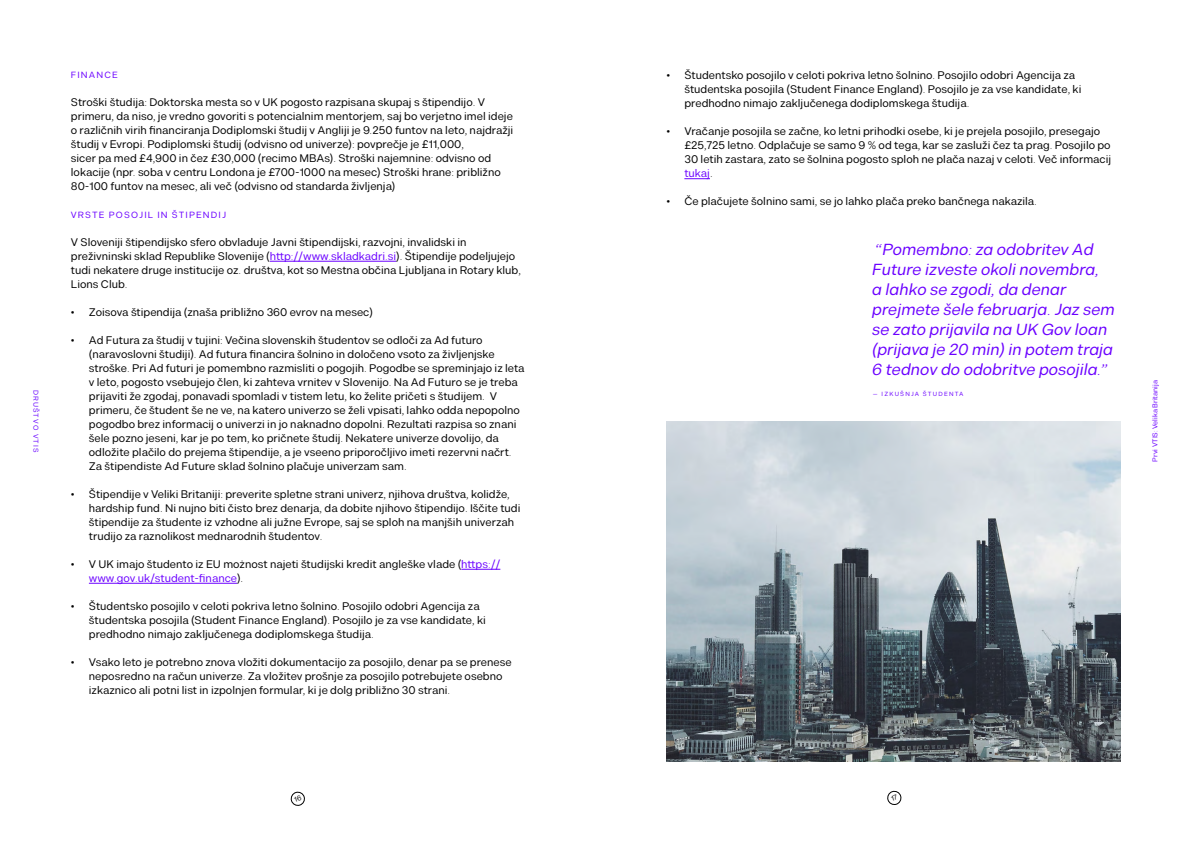
<style>
.page{position:relative;width:1191px;height:842px;background:#fff}
.page>*{position:absolute;margin:0;border:0;box-sizing:border-box;transform-origin:0 0}
.t1{font:italic 16px/20px "Kiwari";color:#6b00ff}
.t2{font:11px/14px "Kiwari";color:#000}
.t3{font:9px "Kiwari";letter-spacing:.125em;color:#6b00ff}
.t4{font:7px "Kiwari";color:#6b00ff}
.t5{font:7px "Kiwari";letter-spacing:.15em;color:#6a06ff}
.t6{font:6px "Kiwari";letter-spacing:.2em;color:#6b00ff}
.s1{color:#6b00ff}
</style>
<div class="page">
<hr style="left:270px;top:261px;width:126px;height:1px;background:#6b00ff">
<hr style="left:461px;top:569px;width:39px;height:1px;background:#6b00ff">
<hr style="left:89px;top:583px;width:148px;height:1px;background:#6b00ff">
<svg style="left:684px;top:178px;width:26px;height:1px"></svg>
<img style="left:666px;top:421px;width:454px;height:340px">
<svg style="left:290px;top:791px;width:15px;height:15px"></svg>
<svg style="left:887px;top:790px;width:14px;height:15px"></svg>
<p class="t2" style="left:684px;top:68px;width:398px;text-indent:-18px">• Študentsko posojilo v celoti pokriva letno šolnino. Posojilo odobri Agencija za študentska posojila (Student Finance England). Posojilo je za vse kandidate, ki predhodno nimajo zaključenega dodiplomskega študija.</p>
<p class="t2" style="left:684px;top:124px;width:428px;text-indent:-18px">• Vračanje posojila se začne, ko letni prihodki osebe, ki je prejela posojilo, presegajo £25,725 letno. Odplačuje se samo 9 % od tega, kar se zasluži čez ta prag. Posojilo po 30 letih zastara, zato se šolnina pogosto sploh ne plača nazaj v celoti. Več informacij <span class="s1">tukaj</span>.</p>
<p class="t2" style="left:666px;top:194px;width:372px">• Če plačujete šolnino sami, se jo lahko plača preko bančnega nakazila.</p>
<p class="t3" style="left:71px;top:69px;width:48px">FINANCE</p>
<p class="t2" style="left:71px;top:95px;width:444px">Stroški študija: Doktorska mesta so v UK pogosto razpisana skupaj s štipendijo. V primeru, da niso, je vredno govoriti s potencialnim mentorjem, saj bo verjetno imel ideje o različnih virih financiranja Dodiplomski študij v Angliji je 9.250 funtov na leto, najdražji študij v Evropi. Podiplomski študij (odvisno od univerze): povprečje je £11,000,<br>sicer pa med £4,900 in čez £30,000 (recimo MBAs). Stroški najemnine: odvisno od lokacije (npr. soba v centru Londona je £700-1000 na mesec) Stroški hrane: približno 80-100 funtov na mesec, ali več (odvisno od standarda življenja)</p>
<p class="t3" style="left:71px;top:209px;width:157px">VRSTE POSOJIL IN ŠTIPENDIJ</p>
<p class="t2" style="left:71px;top:235px;width:451px">V Sloveniji štipendijsko sfero obvladuje Javni štipendijski, razvojni, invalidski in preživninski sklad Republike Slovenije (<span class="s1">http://www.skladkadri.si</span>). Štipendije podeljujejo tudi nekatere druge institucije oz. društva, kot so Mestna občina Ljubljana in Rotary klub, Lions Club.</p>
<p class="t2" style="left:71px;top:305px;width:303px">• Zoisova štipendija (znaša približno 360 evrov na mesec)</p>
<p class="t2" style="left:89px;top:333px;width:437px;text-indent:-18px">• Ad Futura za študij v tujini: Večina slovenskih študentov se odloči za Ad futuro (naravoslovni študiji). Ad futura financira šolnino in določeno vsoto za življenjske stroške. Pri Ad futuri je pomembno razmisliti o pogojih. Pogodbe se spreminjajo iz leta v leto, pogosto vsebujejo člen, ki zahteva vrnitev v Slovenijo. Na Ad Futuro se je treba prijaviti že zgodaj, ponavadi spomladi v tistem letu, ko želite pričeti s študijem. V primeru, če študent še ne ve, na katero univerzo se želi vpisati, lahko odda nepopolno pogodbo brez informacij o univerzi in jo naknadno dopolni. Rezultati razpisa so znani šele pozno jeseni, kar je po tem, ko pričnete študij. Nekatere univerze dovolijo, da odložite plačilo do prejema štipendije, a je vseeno priporočljivo imeti rezervni načrt.<br>Za štipendiste Ad Future sklad šolnino plačuje univerzam sam.</p>
<p class="t2" style="left:89px;top:487px;width:433px;text-indent:-18px">• Štipendije v Veliki Britaniji: preverite spletne strani univerz, njihova društva, kolidže, hardship fund. Ni nujno biti čisto brez denarja, da dobite njihovo štipendijo. Iščite tudi štipendije za študente iz vzhodne ali južne Evrope, saj se sploh na manjših univerzah trudijo za raznolikost mednarodnih študentov.</p>
<p class="t2" style="left:89px;top:557px;width:413px;text-indent:-18px">• V UK imajo študento iz EU możnost najeti študijski kredit angleške vlade (<span class="s1">https:// www.gov.uk/student-finance</span>).</p>
<p class="t2" style="left:89px;top:599px;width:398px;text-indent:-18px">• Študentsko posojilo v celoti pokriva letno šolnino. Posojilo odobri Agencija za študentska posojila (Student Finance England). Posojilo je za vse kandidate, ki predhodno nimajo zaključenega dodiplomskega študija.</p>
<p class="t2" style="left:89px;top:655px;width:424px;text-indent:-18px">• Vsako leto je potrebno znova vložiti dokumentacijo za posojilo, denar pa se prenese neposredno na račun univerze. Za vložitev prošnje za posojilo potrebujete osebno izkaznico ali potni list in izpolnjen formular, ki je dolg približno 30 strani.</p>
<h1 class="t1" style="left:873px;top:240px;width:244px">“ Pomembno: za odobritev Ad<br>Future izveste okoli novembra,<br>a lahko se zgodi, da denar prejmete šele februarja. Jaz sem se zato prijavila na UK Gov loan (prijava je 20 min) in potem traja<br>6 tednov do odobritve posojila.”</h1>
<p class="t6" style="left:873px;top:390px;width:92px">— IZKUŠNJA ŠTUDENTA</p>
<p class="t5" style="left:40px;top:390px;width:64px;rotate:90deg">DRUŠTVO VTIS</p>
<p class="t4" style="left:1151px;top:462px;width:83px;rotate:-90deg">Prvi VTIS: Velika Britanija</p>
</div>
